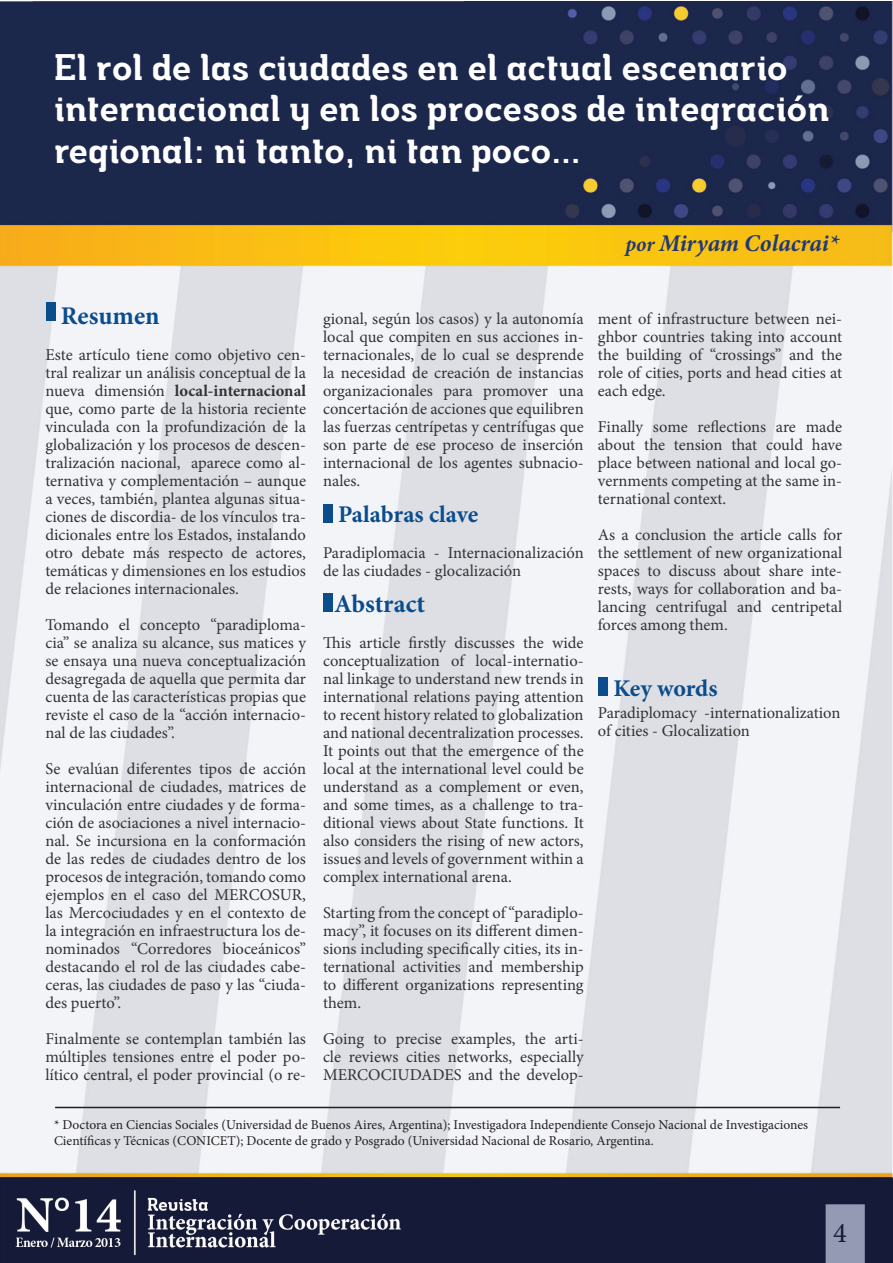
<style>
.page{position:relative;width:893px;height:1263px;background:#fff}
.page>*{position:absolute;margin:0;border:0;box-sizing:border-box;transform-origin:0 0}
.t1{font:700 34.5px/41.4px "Musket";color:#fff}
.t2{font:28.5px "Minion Pro";color:#151a38}
.t3{font:700 25.5px "Minion Pro";color:#0b4c8c}
.t4{font:700 24px "Minion Pro";letter-spacing:-.005em;color:#0b4c8c}
.t5{font:italic 700 24px "Minion Pro";letter-spacing:-.005em;color:#223977}
.t6{font:16.5px/18px "Minion Pro";color:#333233;text-align:justify}
.t7{font:13.5px/16.2px "Minion Pro";color:#231f20}
.s1{font-size:21px}
.s2{font-weight:700}
</style>
<div class="page">
<img style="left:0;top:1px;width:893px;height:1262px">
<div style="left:46px;top:303px;width:10px;height:18px;background:#0b4c8c"></div>
<div style="left:323px;top:504px;width:10px;height:18px;background:#0b4c8c"></div>
<div style="left:323px;top:594px;width:10px;height:18px;background:#0b4c8c"></div>
<hr style="left:55px;top:1107px;width:785px;height:1px;background:#231f20">
<div style="left:598px;top:677px;width:10px;height:19px;background:#0b4c8c"></div>
<h1 class="t1" style="left:54px;top:48px;width:777px">El rol de las ciudades en el actual escenario internacional y en los procesos de integración regional: ni tanto, ni tan poco…</h1>
<h3 class="t5" style="left:625px;top:227px;width:215px"><span class="s1">por</span> Miryam Colacrai*</h3>
<h3 class="t3" style="left:61px;top:298px;width:100px">Resumen</h3>
<p class="t6" style="left:45px;top:346px;width:262px">Este artículo tiene como objetivo cen&shy;tral realizar un análisis conceptual de la nueva dimensión <span class="s2">local-internacional </span>que, como parte de la historia reciente vinculada con la profundización de la globalización y los procesos de descen&shy;tralización nacional, aparece como al&shy;ternativa y complementación – aunque a veces, también, plantea algunas situa&shy;ciones de discordia- de los vínculos tra&shy;dicionales entre los Estados, instalando otro debate más respecto de actores, temáticas y dimensiones en los estudios de relaciones internacionales.</p>
<p class="t6" style="left:45px;top:616px;width:262px">Tomando el concepto “paradiploma&shy;cia” se analiza su alcance, sus matices y se ensaya una nueva conceptualización desagregada de aquella que permita dar cuenta de las características propias que reviste el caso de la “acción internacio&shy;nal de las ciudades”.</p>
<p class="t6" style="left:45px;top:760px;width:262px">Se evalúan diferentes tipos de acción internacional de ciudades, matrices de vinculación entre ciudades y de forma&shy;ción de asociaciones a nivel internacio&shy;nal. Se incursiona en la conformación de las redes de ciudades dentro de los procesos de integración, tomando como ejemplos en el caso del MERCOSUR, las Mercociudades y en el contexto de la integración en infraestructura los de&shy;nominados “Corredores bioceánicos” destacando el rol de las ciudades cabe&shy;ceras, las ciudades de paso y las “ciuda&shy;des puerto”.</p>
<p class="t6" style="left:45px;top:1030px;width:262px">Finalmente se contemplan también las múltiples tensiones entre el poder po&shy;lítico central, el poder provincial (o re-</p>
<p class="t6" style="left:598px;top:310px;width:246px">ment of infrastructure between nei&shy;ghbor countries taking into account the building of “crossings” and the role of cities, ports and head cities at each edge.</p>
<p class="t6" style="left:598px;top:418px;width:246px">Finally some reflections are made about the tension that could have place between national and local go&shy;vernments competing at the same in&shy;ternational context.</p>
<p class="t6" style="left:598px;top:526px;width:246px">As a conclusion the article calls for the settlement of new organizational spaces to discuss about share inte&shy;rests, ways for collaboration and ba&shy;lancing centrifugal and centripetal forces among them.</p>
<p class="t6" style="left:323px;top:310px;width:262px">gional, según los casos) y la autonomía local que compiten en sus acciones in&shy;ternacionales, de lo cual se desprende la necesidad de creación de instancias organizacionales para promover una concertación de acciones que equilibren las fuerzas centrípetas y centrífugas que son parte de ese proceso de inserción internacional de los agentes subnacio&shy;nales.</p>
<h3 class="t4" style="left:338px;top:497px;width:142px">Palabras clave</h3>
<p class="t6" style="left:323px;top:544px;width:262px">Paradiplomacia - Internacionalización de las ciudades - glocalización</p>
<h3 class="t3" style="left:334px;top:586px;width:93px">Abstract</h3>
<p class="t6" style="left:323px;top:634px;width:262px">This article firstly discusses the wide conceptualization of local-internatio&shy;nal linkage to understand new trends in international relations paying attention to recent history related to globalization and national decentralization processes.<br>It points out that the emergence of the local at the international level could be understand as a complement or even, and some times, as a challenge to tra&shy;ditional views about State functions. It also considers the rising of new actors, issues and levels of government within a complex international arena.</p>
<p class="t6" style="left:323px;top:904px;width:262px">Starting from the concept of “paradiplo&shy;macy”, it focuses on its different dimen&shy;sions including specifically cities, its in&shy;ternational activities and membership to different organizations representing them.</p>
<p class="t6" style="left:323px;top:1030px;width:262px">Going to precise examples, the arti&shy;cle reviews cities networks, especially MERCOCIUDADES and the develop-</p>
<p class="t7" style="left:54px;top:1117px;width:756px">* Doctora en Ciencias Sociales (Universidad de Buenos Aires, Argentina); Investigadora Independiente Consejo Nacional de Investigaciones<br>Científicas y Técnicas (CONICET); Docente de grado y Posgrado (Universidad Nacional de Rosario, Argentina.</p>
<h3 class="t4" style="left:613px;top:672px;width:106px">Key words</h3>
<p class="t6" style="left:598px;top:704px;width:244px">Paradiplomacy -internationalization of cities - Glocalization</p>
<h2 class="t2" style="left:833px;top:1214px;width:15px">4</h2>
</div>
